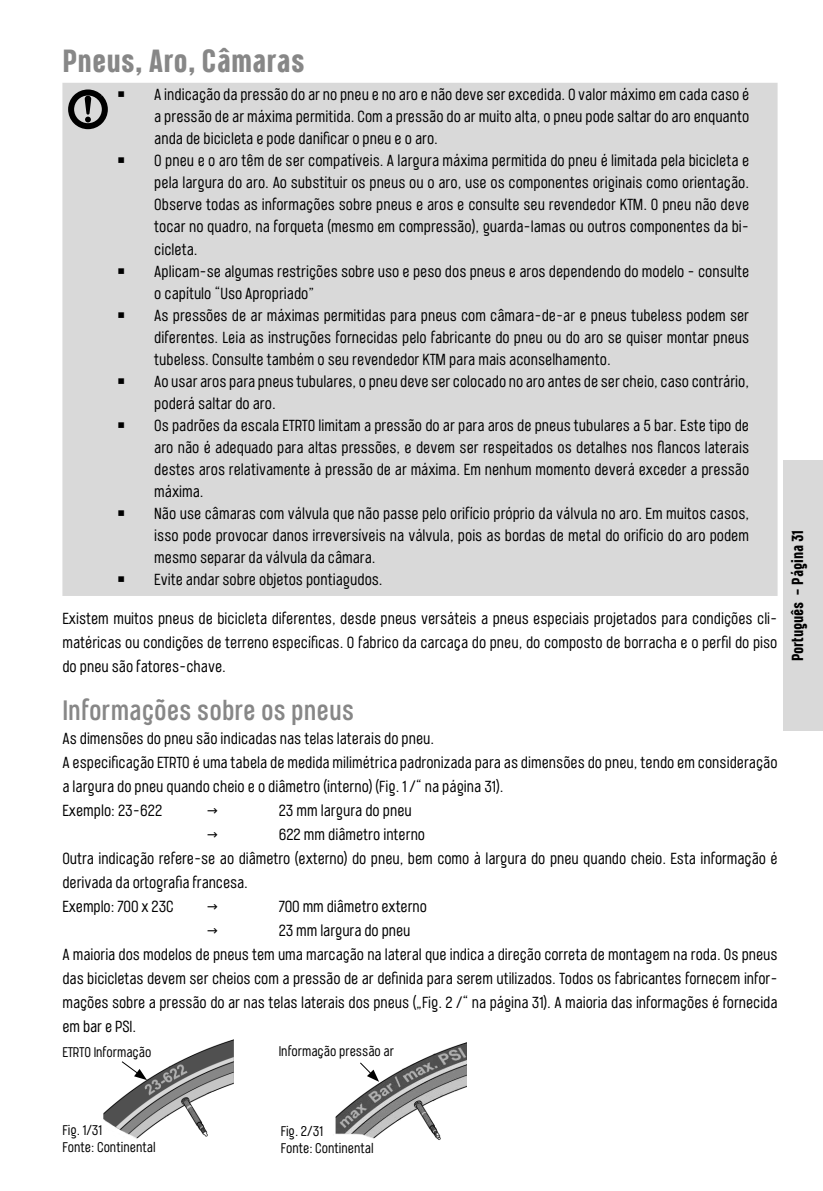
<style>
.page{position:relative;width:823px;height:1191px;background:#fff}
.page>*{position:absolute;margin:0;border:0;box-sizing:border-box;transform-origin:0 0}
.t1{font:700 32px "Port Condensed";color:#878787}
.t2{font:500 28px "Port Condensed";color:#878787}
.t3{font:16px/22px "Port Condensed";color:#000;text-align:justify}
.t4{font:700 16px "Port Condensed";letter-spacing:-.005em;color:#000}
.t5{font:14px/16.8px "Port Condensed";color:#000}
</style>
<div class="page">
<div style="left:782px;top:460px;width:40px;height:271px;background:#d9d9d9"></div>
<div style="left:62px;top:83px;width:715px;height:513px;background:#d9d9d9"></div>
<svg style="left:64px;top:86px;width:47px;height:47px"></svg>
<img style="left:103px;top:1040px;width:130px;height:99px">
<svg style="left:120px;top:1060px;width:27px;height:20px"></svg>
<img style="left:335px;top:1043px;width:131px;height:97px">
<svg style="left:359px;top:1061px;width:20px;height:20px"></svg>
<h1 class="t1" style="left:62px;top:40px;width:244px">Pneus, Aro, Câmaras</h1>
<p class="t3" style="left:118px;top:84px;width:10px">￭</p>
<p class="t3" style="left:154px;top:84px;width:596px">A indicação da pressão do ar no pneu e no aro e não deve ser excedida. O valor máximo em cada caso é a pressão de ar máxima permitida. Com a pressão do ar muito alta, o pneu pode saltar do aro enquanto anda de bicicleta e pode danificar o pneu e o aro.</p>
<p class="t3" style="left:118px;top:150px;width:10px">￭</p>
<p class="t3" style="left:154px;top:150px;width:596px">O pneu e o aro têm de ser compatíveis. A largura máxima permitida do pneu é limitada pela bicicleta e pela largura do aro. Ao substituir os pneus ou o aro, use os componentes originais como orientação.<br>Observe todas as informações sobre pneus e aros e consulte seu revendedor KTM. O pneu não deve tocar no quadro, na forqueta (mesmo em compressão), guarda-lamas ou outros componentes da bi&shy;cicleta.</p>
<p class="t3" style="left:118px;top:260px;width:10px">￭</p>
<p class="t3" style="left:154px;top:260px;width:596px">Aplicam-se algumas restrições sobre uso e peso dos pneus e aros dependendo do modelo - consulte o capítulo “Uso Apropriado”</p>
<p class="t3" style="left:118px;top:304px;width:10px">￭</p>
<p class="t3" style="left:154px;top:304px;width:596px">As pressões de ar máximas permitidas para pneus com câmara-de-ar e pneus tubeless podem ser diferentes. Leia as instruções fornecidas pelo fabricante do pneu ou do aro se quiser montar pneus tubeless. Consulte também o seu revendedor KTM para mais aconselhamento.</p>
<p class="t3" style="left:118px;top:370px;width:10px">￭</p>
<p class="t3" style="left:154px;top:370px;width:596px">Ao usar aros para pneus tubulares, o pneu deve ser colocado no aro antes de ser cheio, caso contrário, poderá saltar do aro.</p>
<p class="t3" style="left:118px;top:414px;width:10px">￭</p>
<p class="t3" style="left:154px;top:414px;width:596px">Os padrões da escala ETRTO limitam a pressão do ar para aros de pneus tubulares a 5 bar. Este tipo de aro não é adequado para altas pressões, e devem ser respeitados os detalhes nos flancos laterais destes aros relativamente à pressão de ar máxima. Em nenhum momento deverá exceder a pressão máxima.</p>
<p class="t3" style="left:118px;top:502px;width:10px">￭</p>
<p class="t3" style="left:154px;top:502px;width:596px">Não use câmaras com válvula que não passe pelo orifício próprio da válvula no aro. Em muitos casos, isso pode provocar danos irreversíveis na válvula, pois as bordas de metal do orifício do aro podem mesmo separar da válvula da câmara.</p>
<p class="t3" style="left:118px;top:568px;width:10px">￭</p>
<p class="t3" style="left:154px;top:568px;width:230px">Evite andar sobre objetos pontiagudos.</p>
<p class="t3" style="left:62px;top:606px;width:716px;line-height:24px">Existem muitos pneus de bicicleta diferentes, desde pneus versáteis a pneus especiais projetados para condições cli&shy;matéricas ou condições de terreno específicas. O fabrico da carcaça do pneu, do composto de borracha e o perfil do piso do pneu são fatores-chave.</p>
<h2 class="t2" style="left:62px;top:692px;width:293px">Informações sobre os pneus</h2>
<p class="t3" style="left:62px;top:726px;width:716px;line-height:24px;text-align:left">As dimensões do pneu são indicadas nas telas laterais do pneu.<br>A especificação ETRTO é uma tabela de medida milimétrica padronizada para as dimensões do pneu, tendo em consideração a largura do pneu quando cheio e o diâmetro (interno) (Fig. 1 /“ na página 31).<br>Exemplo: 23-622</p>
<p class="t3" style="left:206px;top:799px;width:14px">→</p>
<p class="t3" style="left:278px;top:799px;width:134px">23 mm largura do pneu</p>
<p class="t3" style="left:206px;top:823px;width:14px">→</p>
<p class="t3" style="left:62px;top:822px;width:716px;line-height:24px;text-align:left;text-indent:216px">622 mm diâmetro interno<br>Outra indicação refere-se ao diâmetro (externo) do pneu, bem como à largura do pneu quando cheio. Esta informação é derivada da ortografia francesa.<br>Exemplo: 700 x 23C</p>
<p class="t3" style="left:206px;top:895px;width:14px">→</p>
<p class="t3" style="left:278px;top:895px;width:150px">700 mm diâmetro externo</p>
<p class="t3" style="left:206px;top:919px;width:14px">→</p>
<p class="t3" style="left:62px;top:918px;width:716px;line-height:24px;text-align:left;text-indent:216px">23 mm largura do pneu<br>A maioria dos modelos de pneus tem uma marcação na lateral que indica a direção correta de montagem na roda. Os pneus das bicicletas devem ser cheios com a pressão de ar definida para serem utilizados. Todos os fabricantes fornecem infor&shy;mações sobre a pressão do ar nas telas laterais dos pneus („Fig. 2 /“ na página 31). A maioria das informações é fornecida em bar e PSI.</p>
<p class="t5" style="left:62px;top:1043px;width:90px">ETRTO Informação</p>
<p class="t5" style="left:278px;top:1042px;width:117px">Informação pressão ar</p>
<p class="t4" style="left:786px;top:661px;width:133px;rotate:-90deg">Português – Página 31</p>
<p class="t5" style="left:62px;top:1121px;width:95px">Fig. 1/31<br>Fonte: Continental</p>
<p class="t5" style="left:280px;top:1122px;width:95px">Fig. 2/31<br>Fonte: Continental</p>
</div>
